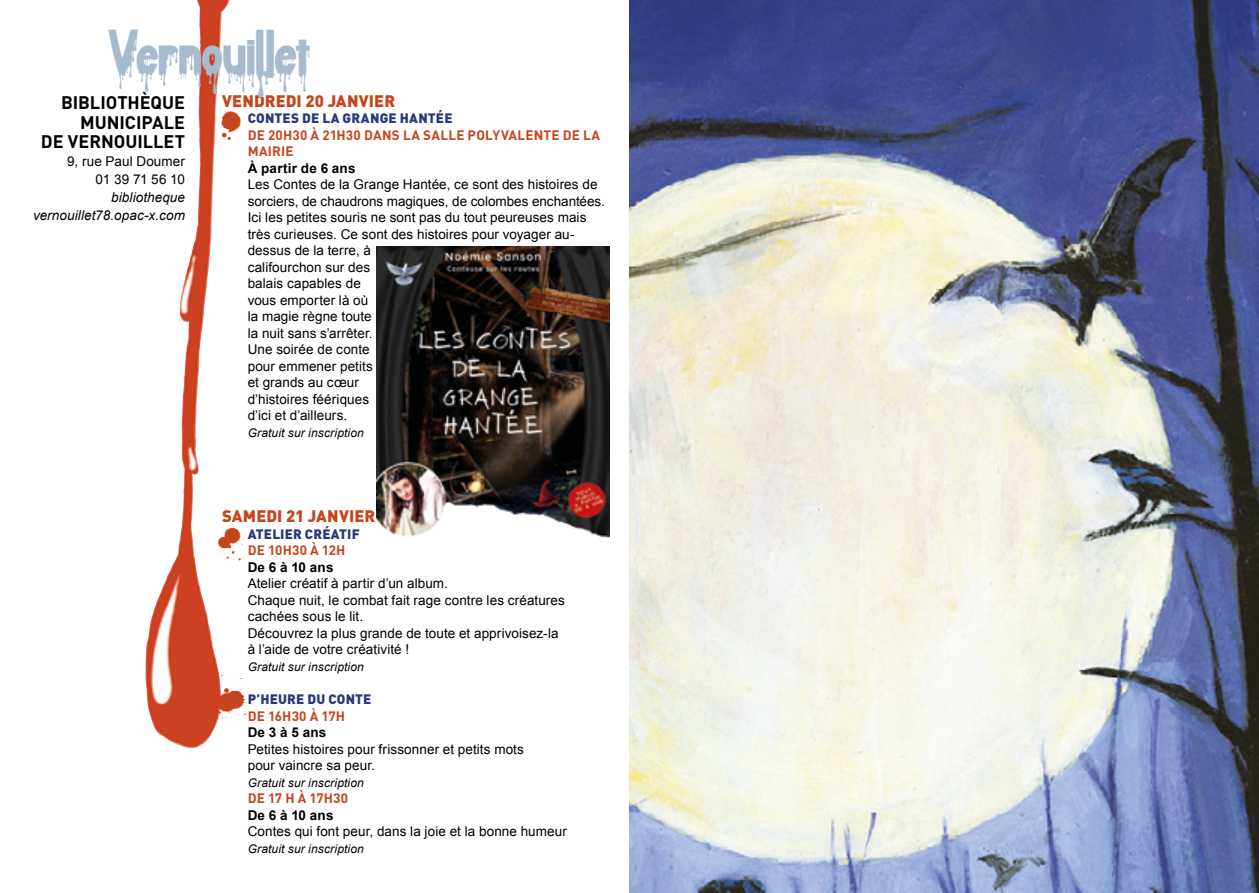
<style>
.page{position:relative;width:1259px;height:893px;background:#fff}
.page>*{position:absolute;margin:0;border:0;box-sizing:border-box;transform-origin:0 0}
.t1{font:37.5px "Bloody Terror";letter-spacing:.005em;color:#a6bbcd}
.t2{font:36.45px "WC Rhesus B Bta";color:#c5451d}
.t3{font:28.35px "WC Rhesus B Bta";color:#c5451d}
.t4{font:700 18px/19.5px "DIN";color:#000;text-align:right}
.t5{font:900 16.5px "DIN";letter-spacing:.005em;color:#c5451d}
.t6{font:13.5px/16.5px "Arial";letter-spacing:.005em;color:#000}
.t7{font:700 13.5px/16.5px "DIN";letter-spacing:.01em;color:#c5451d}
.t8{font:900 13.5px "DIN";letter-spacing:.015em;color:#2b377e}
.t9{font:700 13.5px "Arial";letter-spacing:.015em;color:#000}
.t10{font:italic 13.5px/18px "Arial";letter-spacing:.005em;color:#000;text-align:right}
.t11{font:italic 12px "Arial";letter-spacing:.015em;color:#000}
</style>
<div class="page">
<img style="left:376px;top:247px;width:233px;height:292px">
<img style="left:629px;top:0;width:630px;height:893px">
<img style="left:157px;top:0;width:44px;height:600px">
<svg style="left:213px;top:107px;width:3px;height:34px"></svg>
<h1 class="t1" style="left:108px;top:28px;width:203px">Vernouillet</h1>
<h3 class="t4" style="left:41px;top:92px;width:146px">BIBLIOTHÈQUE<br>MUNICIPALE<br>DE VERNOUILLET</h3>
<p class="t6" style="left:67px;top:152px;width:119px;line-height:18px;text-align:right">9, rue Paul Doumer<br>01 39 71 56 10</p>
<p class="t10" style="left:33px;top:189px;width:153px">bibliotheque vernouillet78.opac-x.com</p>
<p class="t5" style="left:222px;top:90px;width:174px">VENDREDI 20 JANVIER</p>
<p class="t8" style="left:248px;top:110px;width:206px">CONTES DE LA GRANGE HANTÉE</p>
<p class="t7" style="left:248px;top:126px;width:354px">DE 20H30 À 21H30 DANS LA SALLE POLYVALENTE DE LA<br>MAIRIE</p>
<p class="t9" style="left:248px;top:159px;width:109px">À partir de 6 ans</p>
<p class="t6" style="left:248px;top:177px;width:359px">Les Contes de la Grange Hantée, ce sont des histoires de sorciers, de chaudrons magiques, de colombes enchantées.<br>Ici les petites souris ne sont pas du tout peureuses mais très curieuses. Ce sont des histoires pour voyager au&shy;dessus de la terre, à<br>califourchon sur des<br>balais capables de<br>vous emporter là où<br>la magie règne toute<br>la nuit sans s’arrêter.<br>Une soirée de conte<br>pour emmener petits<br>et grands au cœur<br>d’histoires féériques<br>d’ici et d’ailleurs.</p>
<p class="t11" style="left:248px;top:425px;width:118px">Gratuit sur inscription</p>
<p class="t5" style="left:222px;top:505px;width:155px">SAMEDI 21 JANVIER</p>
<p class="t8" style="left:248px;top:525px;width:114px">ATELIER CRÉATIF</p>
<p class="t7" style="left:248px;top:542px;width:99px">DE 10H30 À 12H</p>
<p class="t9" style="left:248px;top:558px;width:87px">De 6 à 10 ans</p>
<p class="t6" style="left:248px;top:576px;width:319px">Atelier créatif à partir d’un album.<br>Chaque nuit, le combat fait rage contre les créatures cachées sous le lit.<br>Découvrez la plus grande de toute et apprivoisez-la à l’aide de votre créativité !</p>
<p class="t11" style="left:248px;top:659px;width:118px">Gratuit sur inscription</p>
<p class="t8" style="left:248px;top:690px;width:125px">P’HEURE DU CONTE</p>
<p class="t7" style="left:248px;top:707px;width:99px">DE 16H30 À 17H</p>
<p class="t9" style="left:248px;top:723px;width:80px">De 3 à 5 ans</p>
<p class="t6" style="left:248px;top:741px;width:278px">Petites histoires pour frissonner et petits mots pour vaincre sa peur.</p>
<p class="t11" style="left:248px;top:774px;width:118px">Gratuit sur inscription</p>
<p class="t7" style="left:248px;top:789px;width:102px">DE 17 H À 17H30</p>
<p class="t9" style="left:248px;top:806px;width:87px">De 6 à 10 ans</p>
<p class="t6" style="left:248px;top:823px;width:321px">Contes qui font peur, dans la joie et la bonne humeur</p>
<p class="t11" style="left:248px;top:840px;width:118px">Gratuit sur inscription</p>
<h3 class="t3" style="left:217px;top:522px;width:27px">D</h3>
<h2 class="t2" style="left:215px;top:680px;width:32px">h</h2>
</div>
